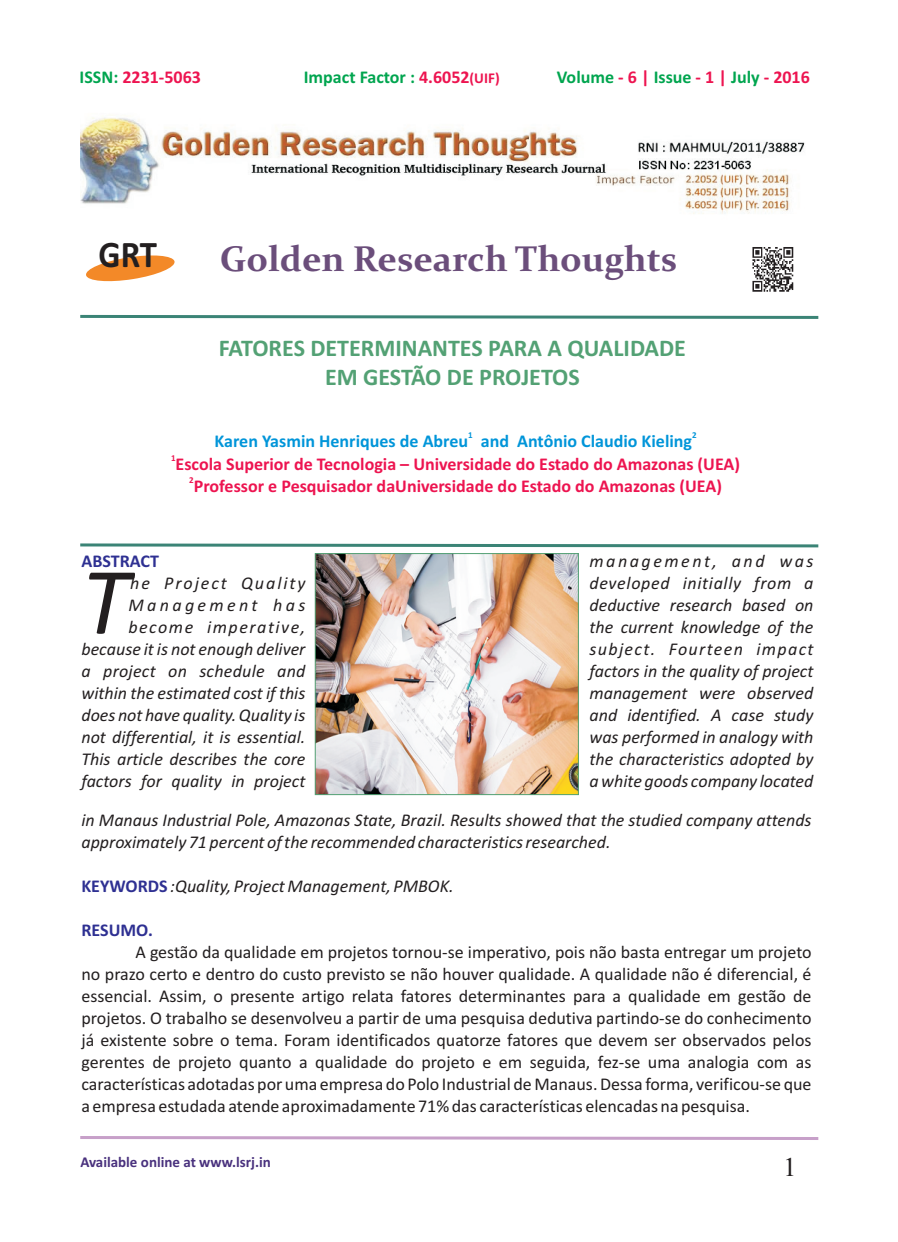
<style>
.page{position:relative;width:898px;height:1242px;background:#fff}
.page>*{position:absolute;margin:0;border:0;box-sizing:border-box;transform-origin:0 0}
.t1{font:italic 96.15px "Calibri";color:#231f20}
.t2{font:700 37.65px "Calibri";color:#231f20;scale:.92 1}
.t3{font:700 36px "Constantia";color:#6b4e7b}
.t4{font:27px "Times New Roman";color:#231f20}
.t5{font:700 24px/29.2px "Calibri";color:#53a174;text-align:center}
.t6{font:italic 18px/21.9px "Calibri";color:#231f20}
.t7{font:18px/21.9px "Calibri";color:#231f20;text-align:justify}
.t8{font:700 18px "Calibri";color:#ed1450}
.t9{font:700 18px "Calibri";color:#0095d9}
.t10{font:700 18px "Calibri";color:#00a54f}
.t11{font:italic 18px "Calibri";letter-spacing:.105em;color:#231f20}
.t12{font:700 18px "Calibri";color:#2e3092}
.t13{font:700 15px "Calibri";color:#49317d}
.t14{font:700 9px "Calibri";color:#0095d9}
.t15{font:700 9px "Calibri";color:#ed1450}
.s1{color:#00a54f}
.s2{color:#ed1450}
.s3{font-size:15px;color:#ed1450}
.s4{font-weight:700;font-style:normal;color:#2e3092}
</style>
<div class="page">
<img style="left:752px;top:247px;width:42px;height:45px">
<svg style="left:80px;top:1136px;width:739px;height:4px;background:#d4b7d6"></svg>
<svg style="left:80px;top:314px;width:739px;height:5px"></svg>
<svg style="left:80px;top:543px;width:739px;height:5px"></svg>
<svg style="left:86px;top:255px;width:89px;height:27px"></svg>
<img style="left:317px;top:555px;width:259px;height:238px">
<div style="left:315px;top:553px;width:263px;height:242px;border:1px solid #53a174"></div>
<img style="left:80px;top:117px;width:725px;height:97px">
<p class="t8" style="left:80px;top:69px;width:123px"><span class="s1">ISSN:</span> 2231-5063</p>
<p class="t10" style="left:304px;top:69px;width:197px">Impact Factor : <span class="s2">4.6052</span><span class="s3">(UIF)</span></p>
<p class="t10" style="left:556px;top:69px;width:254px">Volume <span class="s2">- 6 |</span> Issue <span class="s2">- 1 |</span> July <span class="s2">- 2016</span></p>
<h2 class="t2" style="left:98px;top:239px;width:65px">GRT</h2>
<h3 class="t3" style="left:220px;top:244px;width:459px">Golden Research Thoughts</h3>
<h3 class="t5" style="left:219px;top:335px;width:468px">FATORES DETERMINANTES PARA A QUALIDADE<br>EM GESTÃO DE PROJETOS</h3>
<p class="t14" style="left:468px;top:431px;width:6px">1</p>
<p class="t14" style="left:691px;top:431px;width:6px">2</p>
<p class="t9" style="left:214px;top:434px;width:479px">Karen Yasmin Henriques de Abreu and Antônio Claudio Kieling</p>
<p class="t15" style="left:171px;top:454px;width:6px">1</p>
<p class="t8" style="left:175px;top:456px;width:565px">Escola Superior de Tecnologia – Universidade do Estado do Amazonas (UEA)</p>
<p class="t15" style="left:189px;top:476px;width:6px">2</p>
<p class="t8" style="left:194px;top:478px;width:529px">Professor e Pesquisador daUniversidade do Estado do Amazonas (UEA)</p>
<p class="t12" style="left:81px;top:554px;width:79px">ABSTRACT</p>
<p class="t11" style="left:130px;top:576px;width:176px">he Project Quality</p>
<h1 class="t1" style="left:81px;top:561px;width:48px">T</h1>
<p class="t6" style="left:81px;top:596px;width:225px;text-align:right">Management has become imperative, because it is not enough deliver a project on schedule and within the estimated cost if this does not have quality. Quality is not differential, it is essential.<br>This article describes the core factors for quality in project</p>
<p class="t6" style="left:589px;top:552px;width:225px;text-align:justify">management, and was developed initially from a deductive research based on the current knowledge of the subject. Fourteen impact factors in the quality of project management were observed and identified. A case study was performed in analogy with the characteristics adopted by a white goods company located</p>
<p class="t6" style="left:81px;top:811px;width:731px">in Manaus Industrial Pole, Amazonas State, Brazil. Results showed that the studied company attends approximately 71 percent of the recommended characteristics researched.</p>
<p class="t6" style="left:81px;top:876px;width:373px"><span class="s4">KEYWORDS</span>:Quality, Project Management, PMBOK.</p>
<p class="t12" style="left:81px;top:922px;width:73px">RESUMO.</p>
<p class="t7" style="left:81px;top:942px;width:731px;text-indent:54px">A gestão da qualidade em projetos tornou-se imperativo, pois não basta entregar um projeto no prazo certo e dentro do custo previsto se não houver qualidade. A qualidade não é diferencial, é essencial. Assim, o presente artigo relata fatores determinantes para a qualidade em gestão de projetos. O trabalho se desenvolveu a partir de uma pesquisa dedutiva partindo-se do conhecimento já existente sobre o tema. Foram identificados quatorze fatores que devem ser observados pelos gerentes de projeto quanto a qualidade do projeto e em seguida, fez-se uma analogia com as características adotadas por uma empresa do Polo Industrial de Manaus. Dessa forma, verificou-se que a empresa estudada atende aproximadamente 71% das características elencadas na pesquisa.</p>
<p class="t13" style="left:80px;top:1155px;width:192px">Available online at www.lsrj.in</p>
<h3 class="t4" style="left:783px;top:1157px;width:15px">1</h3>
</div>
